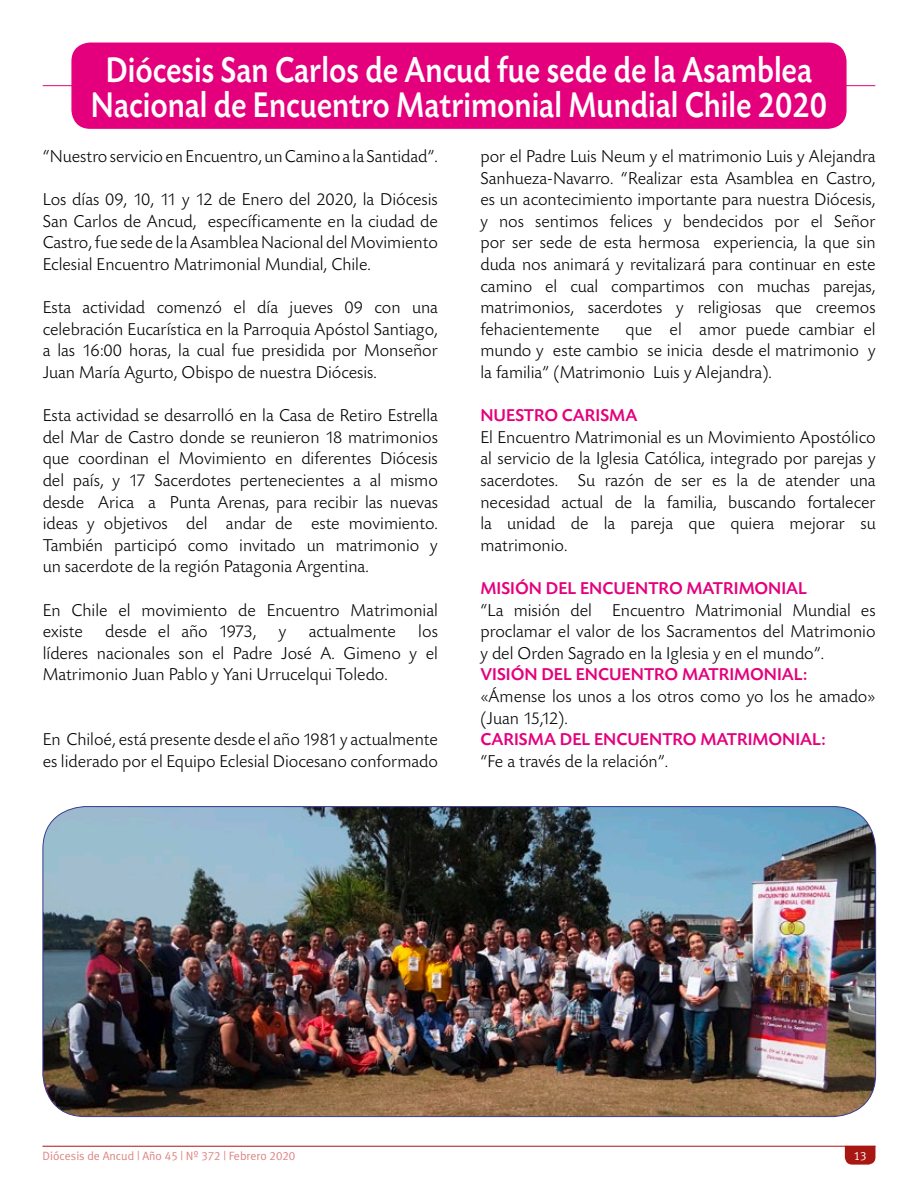
<style>
.page{position:relative;width:918px;height:1188px;background:#fff}
.page>*{position:absolute;margin:0;border:0;box-sizing:border-box;transform-origin:0 0}
.t1{font:500 37.5px/34.5px "Today SB";color:#fff;text-align:center;scale:.84 1}
.t2{font:300 18px/21.6px "Today SB";color:#000;text-align:justify}
.t3{font:500 18px "Today SB";color:#e4007d}
.t4{font:12px "Meta Plus Normal";color:#dc8583}
.t5{font:12px "Meta Plus Normal Caps";color:#fff}
.s1{font-family:"Meta Plus Normal Caps"}
</style>
<div class="page">
<img style="left:43px;top:807px;width:833px;height:310px">
<svg style="left:845px;top:1147px;width:30px;height:18px"></svg>
<hr style="left:43px;top:1146px;width:832px;height:1px;background:#a91713">
<hr style="left:43px;top:85px;width:832px;height:1px;background:#e4007d">
<div style="left:72px;top:43px;width:774px;height:85px;background:#e4007d;border-radius:18px"></div>
<div style="left:71px;top:43px;width:776px;height:86px;border:2px solid #e4007d;border-radius:18px"></div>
<h1 class="t1" style="left:91px;top:54px;width:878px">Diócesis San Carlos de Ancud fue sede de la Asamblea<br>Nacional de Encuentro Matrimonial Mundial Chile 2020</h1>
<p class="t2" style="left:43px;top:146px;width:397px">“Nuestro servicio en Encuentro, un Camino a la Santidad”.</p>
<p class="t2" style="left:43px;top:189px;width:397px">Los días 09, 10, 11 y 12 de Enero del 2020, la Diócesis San Carlos de Ancud, específicamente en la ciudad de Castro, fue sede de la Asamblea Nacional del Movimiento Eclesial Encuentro Matrimonial Mundial, Chile.</p>
<p class="t2" style="left:43px;top:297px;width:397px">Esta actividad comenzó el día jueves 09 con una celebración Eucarística en la Parroquia Apóstol Santiago, a las 16:00 horas, la cual fue presidida por Monseñor Juan María Agurto, Obispo de nuestra Diócesis.</p>
<p class="t2" style="left:43px;top:405px;width:397px">Esta actividad se desarrolló en la Casa de Retiro Estrella del Mar de Castro donde se reunieron 18 matrimonios que coordinan el Movimiento en diferentes Diócesis del país, y 17 Sacerdotes pertenecientes a al mismo desde Arica a Punta Arenas, para recibir las nuevas ideas y objetivos del andar de este movimiento.<br>También participó como invitado un matrimonio y un sacerdote de la región Patagonia Argentina.</p>
<p class="t2" style="left:43px;top:600px;width:397px">En Chile el movimiento de Encuentro Matrimonial existe desde el año 1973, y actualmente los líderes nacionales son el Padre José A. Gimeno y el Matrimonio Juan Pablo y Yani Urrucelqui Toledo.</p>
<p class="t2" style="left:43px;top:729px;width:397px">En Chiloé, está presente desde el año 1981 y actualmente es liderado por el Equipo Eclesial Diocesano conformado</p>
<p class="t2" style="left:480px;top:146px;width:397px">por el Padre Luis Neum y el matrimonio Luis y Alejandra Sanhueza-Navarro. “Realizar esta Asamblea en Castro, es un acontecimiento importante para nuestra Diócesis, y nos sentimos felices y bendecidos por el Señor por ser sede de esta hermosa experiencia, la que sin duda nos animará y revitalizará para continuar en este camino el cual compartimos con muchas parejas, matrimonios, sacerdotes y religiosas que creemos fehacientemente</p>
<p class="t2" style="left:480px;top:319px;width:397px;text-indent:145px">que el amor puede cambiar el mundo y este cambio se inicia desde el matrimonio y la familia” (Matrimonio Luis y Alejandra).</p>
<p class="t3" style="left:480px;top:406px;width:159px">NUESTRO CARISMA</p>
<p class="t2" style="left:480px;top:427px;width:397px">El Encuentro Matrimonial es un Movimiento Apostólico al servicio de la Iglesia Católica, integrado por parejas y sacerdotes. Su razón de ser es la de atender una necesidad actual de la familia, buscando fortalecer la unidad de la pareja que quiera mejorar su matrimonio.</p>
<p class="t3" style="left:480px;top:579px;width:328px">MISIÓN DEL ENCUENTRO MATRIMONIAL</p>
<p class="t2" style="left:480px;top:600px;width:397px">“La misión del Encuentro Matrimonial Mundial es proclamar el valor de los Sacramentos del Matrimonio y del Orden Sagrado en la Iglesia y en el mundo”.</p>
<p class="t3" style="left:480px;top:665px;width:328px">VISIÓN DEL ENCUENTRO MATRIMONIAL:</p>
<p class="t2" style="left:480px;top:686px;width:397px">«Ámense los unos a los otros como yo los he amado» (Juan 15,12).</p>
<p class="t3" style="left:480px;top:730px;width:347px">CARISMA DEL ENCUENTRO MATRIMONIAL:</p>
<p class="t2" style="left:480px;top:751px;width:189px">“Fe a través de la relación”.</p>
<p class="t4" style="left:43px;top:1149px;width:254px">Diócesis de Ancud | Año <span class="s1">45</span> | Nº <span class="s1">372</span> | Febrero <span class="s1">2020</span></p>
<p class="t5" style="left:854px;top:1149px;width:14px">13</p>
</div>
